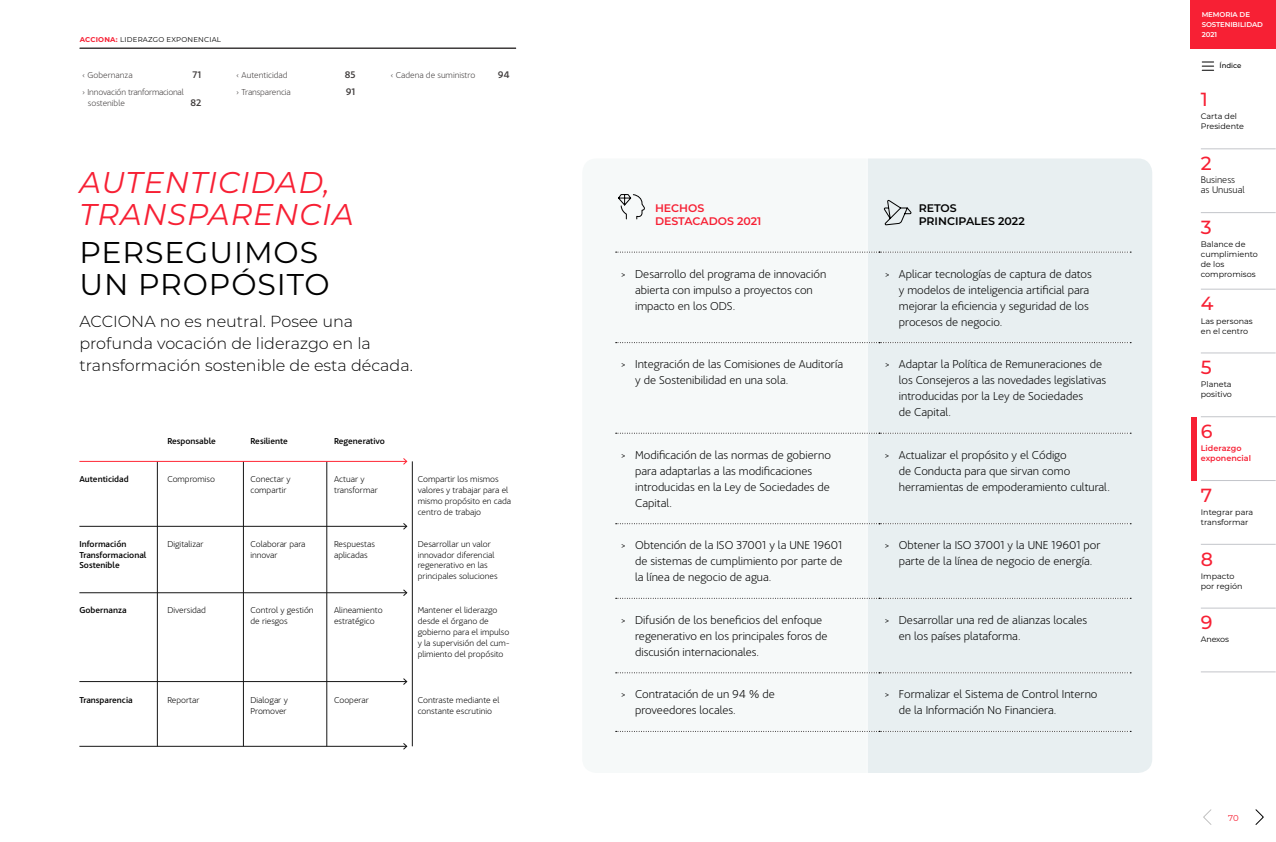
<style>
.page{position:relative;width:1276px;height:842px;background:#fff}
.page>*{position:absolute;margin:0;border:0;box-sizing:border-box;transform-origin:0 0}
.t1{font:italic 30px/32px "Montserrat";letter-spacing:.03em;color:#f72034}
.t2{font:30px/32px "Montserrat";letter-spacing:.03em;color:#000}
.t3{font:500 19px "Montserrat";color:#f72034}
.t4{font:300 16px/22px "Montserrat";color:#000}
.t5{font:200 12px/16px "Acciona";color:#000}
.t6{font:600 11px/13px "Montserrat";color:#f72034}
.t7{font:600 11px/13px "Montserrat";color:#000}
.t8{font:200 10px/10px "Acciona";color:#000}
.t9{font:500 10px "Acciona";color:#413d3d}
.t10{font:200 9px/10.8px "Acciona";color:#000}
.t11{font:500 9px/10.8px "Acciona";color:#000}
.t12{font:200 9px "Acciona";color:#413d3d}
.t13{font:200 9px/11px "Acciona";letter-spacing:-.02em;color:#413d3d}
.t14{font:8.5px "Montserrat";color:#f72034}
.t15{font:8px/10px "Montserrat";color:#000}
.t16{font:600 8px/10px "Montserrat";color:#f72034}
.t17{font:7px "Montserrat";letter-spacing:.03em;color:#000}
.t18{font:600 7px/10px "Montserrat";letter-spacing:-.01em;color:#fff}
.t19{font:500 7px "Montserrat";color:#000}
.s1{font-weight:700;color:#f72034}
</style>
<div class="page">
<svg style="left:1255px;top:809px;width:9px;height:16px"></svg>
<svg style="left:1203px;top:809px;width:9px;height:16px"></svg>
<div style="left:1191px;top:0;width:85px;height:48px;background:#f72034"></div>
<svg style="left:1202px;top:61px;width:11px;height:10px"></svg>
<div style="left:1191px;top:417px;width:5px;height:64px;background:#f72034"></div>
<hr style="left:1200px;top:149px;width:75px;height:1px;background:#c3c5ca">
<hr style="left:1200px;top:212px;width:75px;height:1px;background:#c3c5ca">
<hr style="left:1200px;top:289px;width:75px;height:1px;background:#c3c5ca">
<hr style="left:1200px;top:353px;width:75px;height:1px;background:#c3c5ca">
<hr style="left:1200px;top:417px;width:75px;height:1px;background:#c3c5ca">
<hr style="left:1200px;top:480px;width:75px;height:1px;background:#c3c5ca">
<hr style="left:1200px;top:544px;width:75px;height:1px;background:#c3c5ca">
<hr style="left:1200px;top:608px;width:75px;height:1px;background:#c3c5ca">
<hr style="left:1200px;top:672px;width:75px;height:1px;background:#c3c5ca">
<hr style="left:80px;top:48px;width:436px;height:1px;background:#413d3d">
<div style="left:867px;top:158px;width:285px;height:615px;background:#e8eff1"></div>
<div style="left:615px;top:251px;width:252px;height:480px;background:#f6f9f9"></div>
<svg style="left:615px;top:252px;width:516px;height:1px"></svg>
<svg style="left:615px;top:672px;width:516px;height:1px"></svg>
<svg style="left:615px;top:342px;width:516px;height:1px"></svg>
<svg style="left:615px;top:433px;width:516px;height:1px"></svg>
<svg style="left:615px;top:523px;width:516px;height:1px"></svg>
<svg style="left:615px;top:598px;width:516px;height:1px"></svg>
<svg style="left:615px;top:731px;width:516px;height:1px"></svg>
<svg style="left:883px;top:199px;width:29px;height:27px"></svg>
<svg style="left:618px;top:194px;width:27px;height:26px"></svg>
<hr style="left:79px;top:526px;width:328px;height:1px;background:#161616">
<svg style="left:403px;top:523px;width:4px;height:7px"></svg>
<hr style="left:79px;top:593px;width:328px;height:1px;background:#161616">
<svg style="left:403px;top:589px;width:4px;height:7px"></svg>
<hr style="left:79px;top:681px;width:328px;height:1px;background:#161616">
<svg style="left:403px;top:678px;width:4px;height:7px"></svg>
<hr style="left:79px;top:746px;width:328px;height:1px;background:#161616">
<svg style="left:403px;top:743px;width:4px;height:7px"></svg>
<hr style="left:157px;top:461px;width:1px;height:285px;background:#161616">
<hr style="left:243px;top:461px;width:1px;height:285px;background:#161616">
<hr style="left:327px;top:461px;width:1px;height:285px;background:#161616">
<hr style="left:412px;top:461px;width:1px;height:285px;background:#161616">
<hr style="left:79px;top:461px;width:328px;height:1px;background:#ff2736">
<svg style="left:403px;top:458px;width:4px;height:7px"></svg>
<p class="t17" style="left:80px;top:35px;width:143px"><span class="s1">ACCIONA:</span> LIDERAZGO EXPONENCIAL</p>
<p class="t12" style="left:82px;top:69px;width:52px">‹ Gobernanza</p>
<p class="t9" style="left:192px;top:67px;width:10px">71</p>
<p class="t13" style="left:88px;top:86px;width:97px;text-indent:-6px">› Innovación tranformacional sostenible</p>
<p class="t9" style="left:191px;top:94px;width:12px">82</p>
<p class="t12" style="left:236px;top:69px;width:53px">‹ Autenticidad</p>
<p class="t9" style="left:345px;top:67px;width:12px">85</p>
<p class="t12" style="left:236px;top:85px;width:56px">› Transparencia</p>
<p class="t9" style="left:346px;top:83px;width:11px">91</p>
<h1 class="t1" style="left:79px;top:166px;width:276px">AUTENTICIDAD,<br>TRANSPARENCIA</h1>
<h1 class="t2" style="left:79px;top:235px;width:252px">PERSEGUIMOS<br>UN PROPÓSITO</h1>
<p class="t12" style="left:390px;top:69px;width:87px">‹ Cadena de suministro</p>
<p class="t9" style="left:498px;top:67px;width:13px">94</p>
<h3 class="t4" style="left:79px;top:310px;width:335px">ACCIONA no es neutral. Posee una profunda vocación de liderazgo en la transformación sostenible de esta década.</h3>
<p class="t11" style="left:167px;top:434px;width:50px">Responsable</p>
<p class="t11" style="left:250px;top:434px;width:39px">Resiliente</p>
<p class="t11" style="left:334px;top:434px;width:52px">Regenerativo</p>
<p class="t11" style="left:79px;top:473px;width:51px">Autenticidad</p>
<p class="t10" style="left:167px;top:473px;width:49px">Compromiso</p>
<p class="t11" style="left:79px;top:538px;width:69px">Información<br>Transformacional<br>Sostenible</p>
<p class="t11" style="left:79px;top:604px;width:49px">Gobernanza</p>
<p class="t10" style="left:167px;top:538px;width:38px">Digitalizar</p>
<p class="t10" style="left:167px;top:604px;width:40px">Diversidad</p>
<p class="t10" style="left:250px;top:473px;width:42px">Conectar y compartir</p>
<p class="t10" style="left:334px;top:473px;width:45px">Actuar y transformar</p>
<p class="t10" style="left:250px;top:538px;width:57px">Colaborar para innovar</p>
<p class="t10" style="left:334px;top:538px;width:42px">Respuestas aplicadas</p>
<p class="t10" style="left:250px;top:604px;width:65px">Control y gestión de riesgos</p>
<p class="t10" style="left:334px;top:604px;width:50px">Alineamiento estratégico</p>
<p class="t10" style="left:418px;top:473px;width:95px">Compartir los mismos valores y trabajar para el mismo propósito en cada centro de trabajo</p>
<p class="t10" style="left:418px;top:538px;width:81px">Desarrollar un valor innovador diferencial regenerativo en las principales soluciones</p>
<p class="t10" style="left:418px;top:604px;width:94px">Mantener el liderazgo desde el órgano de gobierno para el impulso y la supervisión del cum&shy;plimiento del propósito</p>
<p class="t11" style="left:79px;top:694px;width:55px">Transparencia</p>
<p class="t10" style="left:167px;top:694px;width:34px">Reportar</p>
<p class="t10" style="left:250px;top:694px;width:39px">Dialogar y</p>
<p class="t10" style="left:334px;top:694px;width:36px">Cooperar</p>
<p class="t10" style="left:250px;top:705px;width:38px">Promover</p>
<p class="t10" style="left:418px;top:694px;width:83px">Contraste mediante el constante escrutinio</p>
<p class="t6" style="left:655px;top:201px;width:108px">HECHOS<br>DESTACADOS 2021</p>
<p class="t7" style="left:918px;top:201px;width:108px">RETOS<br>PRINCIPALES 2022</p>
<p class="t5" style="left:635px;top:265px;width:193px;text-indent:-14px">&gt; Desarrollo del programa de innovación abierta con impulso a proyectos con impacto en los ODS.</p>
<p class="t5" style="left:899px;top:265px;width:194px;text-indent:-14px">&gt; Aplicar tecnologías de captura de datos y modelos de inteligencia artificial para mejorar la eficiencia y seguridad de los procesos de negocio.</p>
<p class="t5" style="left:635px;top:355px;width:209px;text-indent:-14px">&gt; Integración de las Comisiones de Auditoría y de Sostenibilidad en una sola.</p>
<p class="t5" style="left:899px;top:355px;width:209px;text-indent:-14px">&gt; Adaptar la Política de Remuneraciones de los Consejeros a las novedades legislativas introducidas por la Ley de Sociedades<br>de Capital.</p>
<p class="t5" style="left:635px;top:446px;width:197px;text-indent:-14px">&gt; Modificación de las normas de gobierno para adaptarlas a las modificaciones introducidas en la Ley de Sociedades de<br>Capital.</p>
<p class="t5" style="left:899px;top:446px;width:213px;text-indent:-14px">&gt; Actualizar el propósito y el Código<br>de Conducta para que sirvan como herramientas de empoderamiento cultural.</p>
<p class="t5" style="left:635px;top:536px;width:209px;text-align:justify;text-indent:-14px">&gt; Obtención de la ISO 37001 y la UNE 19601 de sistemas de cumplimiento por parte de la línea de negocio de agua.</p>
<p class="t5" style="left:884px;top:536px;width:217px;text-align:center">&gt; Obtener la ISO 37001 y la UNE 19601 por parte de la línea de negocio de energía.</p>
<p class="t5" style="left:635px;top:611px;width:194px;text-indent:-14px">&gt; Difusión de los beneficios del enfoque regenerativo en los principales foros de discusión internacionales.</p>
<p class="t5" style="left:899px;top:611px;width:190px;text-indent:-14px">&gt; Desarrollar una red de alianzas locales en los países plataforma.</p>
<p class="t5" style="left:635px;top:685px;width:141px;text-indent:-14px">&gt; Contratación de un 94 % de proveedores locales.</p>
<p class="t5" style="left:899px;top:685px;width:200px;text-indent:-14px">&gt; Formalizar el Sistema de Control Interno de la Información No Financiera.</p>
<p class="t18" style="left:1201px;top:10px;width:63px">MEMORIA DE<br>SOSTENIBILIDAD<br>2021</p>
<p class="t19" style="left:1219px;top:61px;width:23px">Índice</p>
<h2 class="t3" style="left:1200px;top:86px;width:9px">1</h2>
<p class="t15" style="left:1200px;top:111px;width:45px">Carta del<br>Presidente</p>
<h2 class="t3" style="left:1200px;top:150px;width:12px">2</h2>
<p class="t8" style="left:1200px;top:174px;width:45px">Business as Unusual</p>
<h2 class="t3" style="left:1200px;top:214px;width:12px">3</h2>
<p class="t15" style="left:1200px;top:239px;width:59px">Balance de cumplimiento de los compromisos</p>
<h2 class="t3" style="left:1200px;top:290px;width:14px">4</h2>
<p class="t15" style="left:1200px;top:315px;width:53px">Las personas en el centro</p>
<h2 class="t3" style="left:1200px;top:354px;width:12px">5</h2>
<p class="t15" style="left:1200px;top:379px;width:33px">Planeta positivo</p>
<h2 class="t3" style="left:1200px;top:418px;width:13px">6</h2>
<p class="t16" style="left:1200px;top:443px;width:52px">Liderazgo exponencial</p>
<h2 class="t3" style="left:1200px;top:482px;width:13px">7</h2>
<p class="t15" style="left:1200px;top:507px;width:54px">Integrar para transformar</p>
<h2 class="t3" style="left:1200px;top:545px;width:14px">8</h2>
<p class="t15" style="left:1200px;top:570px;width:43px">Impacto por región</p>
<h2 class="t3" style="left:1200px;top:609px;width:13px">9</h2>
<p class="t15" style="left:1200px;top:634px;width:30px">Anexos</p>
<p class="t14" style="left:1228px;top:812px;width:12px">70</p>
</div>
